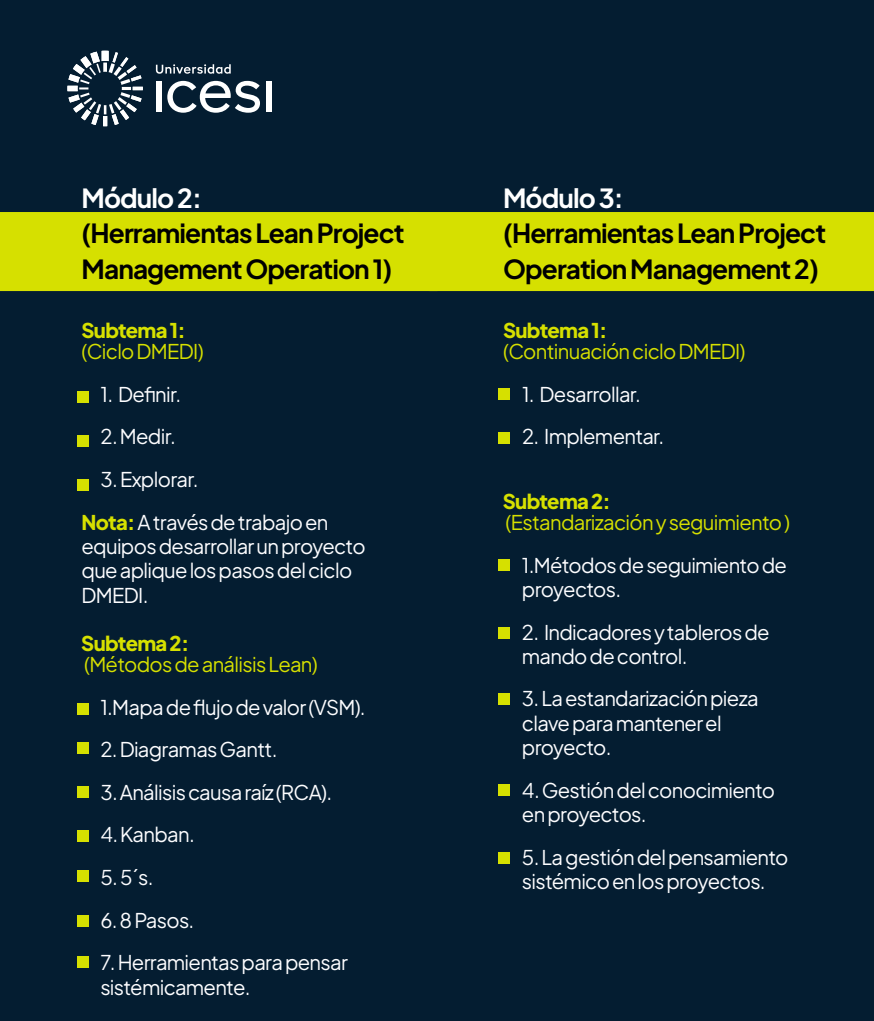
<style>
.page{position:relative;width:874px;height:1021px;background:#fff}
.page>*{position:absolute;margin:0;border:0;box-sizing:border-box;transform-origin:0 0}
.t1{font:700 26.25px/35.5px "Plus Jakarta Sans";letter-spacing:-.035em;color:#000}
.t2{font:700 26.25px "Plus Jakarta Sans";letter-spacing:-.035em;color:#fff}
.t3{font:20.25px/24.3px "Plus Jakarta Sans";letter-spacing:-.035em;color:#fdfdff}
.t4{font:20.25px "Plus Jakarta Sans";letter-spacing:-.035em;color:#d6e000}
.t5{font:800 20.25px "Plus Jakarta Sans";letter-spacing:-.035em;color:#d6e000}
.s1{font-weight:800;color:#d6e000}
</style>
<div class="page">
<div style="left:0;top:0;width:874px;height:1020px;background:#041d31"></div>
<div style="left:0;top:212px;width:409px;height:79px;background:#d6e000"></div>
<div style="left:77px;top:391px;width:11px;height:12px;background:#d6e000"></div>
<div style="left:77px;top:479px;width:11px;height:12px;background:#d6e000"></div>
<div style="left:77px;top:435px;width:11px;height:12px;background:#d6e000"></div>
<div style="left:77px;top:703px;width:11px;height:11px;background:#d6e000"></div>
<div style="left:77px;top:742px;width:11px;height:11px;background:#d6e000"></div>
<div style="left:77px;top:786px;width:11px;height:11px;background:#d6e000"></div>
<div style="left:77px;top:830px;width:11px;height:11px;background:#d6e000"></div>
<div style="left:77px;top:869px;width:11px;height:12px;background:#d6e000"></div>
<div style="left:77px;top:915px;width:11px;height:11px;background:#d6e000"></div>
<div style="left:77px;top:955px;width:11px;height:12px;background:#d6e000"></div>
<svg style="left:67px;top:51px;width:76px;height:75px"></svg>
<div style="left:156px;top:82px;width:5px;height:30px;background:#fff"></div>
<svg style="left:167px;top:81px;width:93px;height:32px"></svg>
<div style="left:266px;top:82px;width:5px;height:30px;background:#fff"></div>
<svg style="left:156px;top:64px;width:75px;height:10px"></svg>
<div style="left:409px;top:212px;width:465px;height:79px;background:#d6e000"></div>
<div style="left:499px;top:388px;width:11px;height:12px;background:#d6e000"></div>
<div style="left:499px;top:432px;width:11px;height:12px;background:#d6e000"></div>
<div style="left:498px;top:559px;width:12px;height:11px;background:#d6e000"></div>
<div style="left:498px;top:627px;width:12px;height:11px;background:#d6e000"></div>
<div style="left:498px;top:693px;width:12px;height:11px;background:#d6e000"></div>
<div style="left:498px;top:784px;width:12px;height:11px;background:#d6e000"></div>
<div style="left:498px;top:852px;width:12px;height:11px;background:#d6e000"></div>
<p class="t2" style="left:82px;top:174px;width:122px">Módulo 2:</p>
<p class="t1" style="left:82px;top:212px;width:325px">(Herramientas Lean Project<br>Management Operation 1)</p>
<p class="t5" style="left:82px;top:311px;width:106px">Subtema 1:</p>
<p class="t4" style="left:82px;top:335px;width:124px">(Ciclo DMEDI)</p>
<p class="t3" style="left:101px;top:380px;width:82px">1. Definir.</p>
<p class="t3" style="left:101px;top:422px;width:77px">2. Medir.</p>
<p class="t3" style="left:82px;top:456px;width:248px;line-height:42.6px;text-indent:19px">3. Explorar.<br><span class="s1">Nota:</span> A través de trabajo en</p>
<p class="t3" style="left:82px;top:532px;width:286px">equipos desarrollar un proyecto que aplique los pasos del ciclo<br>DMEDI.</p>
<p class="t5" style="left:81px;top:624px;width:109px">Subtema 2:</p>
<p class="t4" style="left:84px;top:647px;width:235px">(Métodos de análisis Lean)</p>
<p class="t3" style="left:100px;top:692px;width:267px">1.Mapa de flujo de valor (VSM).</p>
<p class="t3" style="left:100px;top:735px;width:179px">2. Diagramas Gantt.</p>
<p class="t3" style="left:100px;top:777px;width:233px">3. Análisis causa raíz (RCA).</p>
<p class="t3" style="left:100px;top:820px;width:96px">4. Kanban.</p>
<p class="t3" style="left:100px;top:863px;width:55px">5. 5´s.</p>
<p class="t3" style="left:100px;top:905px;width:96px">6. 8 Pasos.</p>
<p class="t3" style="left:100px;top:948px;width:249px">7. Herramientas para pensar sistémicamente.</p>
<p class="t2" style="left:503px;top:174px;width:122px">Módulo 3:</p>
<p class="t1" style="left:503px;top:212px;width:325px">(Herramientas Lean Project<br>Operation Management 2)</p>
<p class="t5" style="left:503px;top:311px;width:106px">Subtema 1:</p>
<p class="t4" style="left:503px;top:335px;width:244px">(Continuación ciclo DMEDI)</p>
<p class="t3" style="left:522px;top:380px;width:120px">1. Desarrollar.</p>
<p class="t3" style="left:522px;top:422px;width:144px">2. Implementar.</p>
<p class="t5" style="left:503px;top:482px;width:109px">Subtema 2:</p>
<p class="t4" style="left:505px;top:505px;width:286px">(Estandarización y seguimiento )</p>
<p class="t3" style="left:522px;top:550px;width:267px">1.Métodos de seguimiento de proyectos.</p>
<p class="t3" style="left:522px;top:617px;width:249px">2. Indicadores y tableros de mando de control.</p>
<p class="t3" style="left:522px;top:684px;width:238px">3. La estandarización pieza clave para mantener el proyecto.</p>
<p class="t3" style="left:522px;top:775px;width:255px">4. Gestión del conocimiento en proyectos.</p>
<p class="t3" style="left:522px;top:842px;width:268px">5. La gestión del pensamiento sistémico en los proyectos.</p>
</div>
